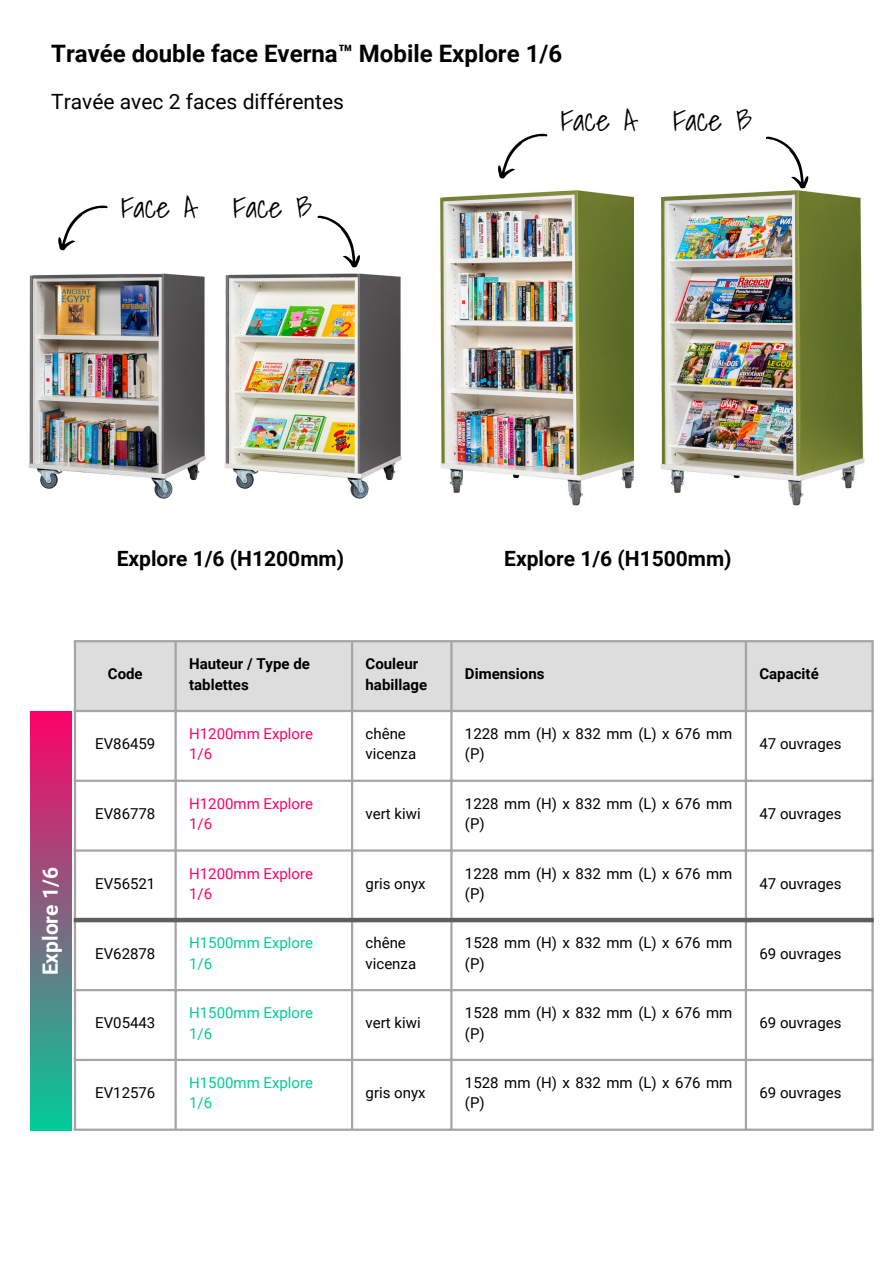
<style>
.page{position:relative;width:894px;height:1264px;background:#fff}
.page>*{position:absolute;margin:0;border:0;box-sizing:border-box;transform-origin:0 0}
.t1{font:300 30px "Shadows Into";color:#000}
.t2{font:700 24px "Roboto";color:#000}
.t3{font:700 21px "Roboto";color:#000}
.t4{font:21px "Roboto";color:#000}
.t5{font:700 21px "Roboto";color:#fff}
.t6{font:15px/20.2px "Roboto";color:#000}
.t7{font:700 15px/20.2px "Roboto";color:#000}
.t8{font:15px/20.2px "Roboto";color:#ff0068}
.t9{font:15px/20.2px "Roboto";color:#0c9}
</style>
<div class="page">
<img style="left:28px;top:273px;width:374px;height:226px">
<img style="left:440px;top:190px;width:194px;height:316px">
<img style="left:660px;top:191px;width:205px;height:315px">
<svg style="left:58px;top:205px;width:50px;height:46px"></svg>
<svg style="left:317px;top:215px;width:43px;height:53px"></svg>
<svg style="left:498px;top:133px;width:50px;height:46px"></svg>
<svg style="left:764px;top:136px;width:49px;height:56px"></svg>
<div style="left:76px;top:642px;width:795px;height:68px;background:#ddd"></div>
<hr style="left:74px;top:642px;width:2px;height:486px;background:#a5a5a5">
<hr style="left:174px;top:642px;width:3px;height:486px;background:#a5a5a5">
<hr style="left:351px;top:642px;width:2px;height:486px;background:#a5a5a5">
<hr style="left:450px;top:642px;width:2px;height:486px;background:#a5a5a5">
<hr style="left:744px;top:642px;width:2px;height:486px;background:#a5a5a5">
<hr style="left:871px;top:642px;width:2px;height:486px;background:#a5a5a5">
<hr style="left:74px;top:640px;width:799px;height:2px;background:#a5a5a5">
<hr style="left:74px;top:710px;width:799px;height:2px;background:#a5a5a5">
<hr style="left:74px;top:779px;width:799px;height:3px;background:#a5a5a5">
<hr style="left:74px;top:849px;width:799px;height:2px;background:#a5a5a5">
<hr style="left:74px;top:989px;width:799px;height:2px;background:#a5a5a5">
<hr style="left:74px;top:1058px;width:799px;height:3px;background:#a5a5a5">
<hr style="left:74px;top:1128px;width:799px;height:2px;background:#a5a5a5">
<div style="left:74px;top:917px;width:799px;height:5px;background:#5f5e5a"></div>
<div style="left:31px;top:712px;width:41px;height:418px;background:linear-gradient(to bottom,#fd0168,#01cb99)"></div>
<h2 class="t2" style="left:51px;top:40px;width:512px">Travée double face Everna™ Mobile Explore 1/6</h2>
<p class="t4" style="left:51px;top:89px;width:294px">Travée avec 2 faces différentes</p>
<h1 class="t1" style="left:121px;top:182px;width:76px">Face A</h1>
<h1 class="t1" style="left:233px;top:182px;width:81px">Face B</h1>
<p class="t1" style="left:560px;top:96px;width:76px">Face A</p>
<p class="t1" style="left:673px;top:96px;width:81px">Face B</p>
<p class="t3" style="left:117px;top:546px;width:229px">Explore 1/6 (H1200mm)</p>
<p class="t3" style="left:504px;top:546px;width:229px">Explore 1/6 (H1500mm)</p>
<p class="t7" style="left:108px;top:664px;width:36px">Code</p>
<p class="t7" style="left:189px;top:654px;width:122px">Hauteur / Type de tablettes</p>
<h3 class="t7" style="left:365px;top:654px;width:63px">Couleur habillage</h3>
<h3 class="t7" style="left:465px;top:664px;width:81px">Dimensions</h3>
<h3 class="t7" style="left:759px;top:664px;width:61px">Capacité</h3>
<p class="t6" style="left:95px;top:734px;width:62px">EV86459</p>
<p class="t8" style="left:189px;top:724px;width:125px">H1200mm Explore<br>1/6</p>
<p class="t6" style="left:365px;top:724px;width:52px">chêne vicenza</p>
<p class="t6" style="left:465px;top:724px;width:269px">1228 mm (H) x 832 mm (L) x 676 mm (P)</p>
<p class="t6" style="left:759px;top:734px;width:83px">47 ouvrages</p>
<p class="t5" style="left:38px;top:975px;width:109px;rotate:-90deg">Explore 1/6</p>
<p class="t6" style="left:95px;top:803px;width:62px">EV86778</p>
<p class="t8" style="left:189px;top:793px;width:125px">H1200mm Explore<br>1/6</p>
<p class="t6" style="left:365px;top:803px;width:57px">vert kiwi</p>
<p class="t6" style="left:465px;top:793px;width:269px">1228 mm (H) x 832 mm (L) x 676 mm (P)</p>
<p class="t6" style="left:759px;top:803px;width:83px">47 ouvrages</p>
<p class="t6" style="left:95px;top:873px;width:62px">EV56521</p>
<p class="t8" style="left:189px;top:863px;width:125px">H1200mm Explore<br>1/6</p>
<p class="t6" style="left:365px;top:873px;width:61px">gris onyx</p>
<p class="t6" style="left:465px;top:863px;width:269px">1228 mm (H) x 832 mm (L) x 676 mm (P)</p>
<p class="t6" style="left:759px;top:873px;width:83px">47 ouvrages</p>
<p class="t6" style="left:95px;top:943px;width:62px">EV62878</p>
<p class="t9" style="left:189px;top:933px;width:125px">H1500mm Explore<br>1/6</p>
<p class="t6" style="left:365px;top:933px;width:52px">chêne vicenza</p>
<p class="t6" style="left:465px;top:933px;width:269px">1528 mm (H) x 832 mm (L) x 676 mm (P)</p>
<p class="t6" style="left:759px;top:943px;width:83px">69 ouvrages</p>
<p class="t6" style="left:95px;top:1013px;width:62px">EV05443</p>
<p class="t9" style="left:189px;top:1003px;width:125px">H1500mm Explore<br>1/6</p>
<p class="t6" style="left:365px;top:1013px;width:57px">vert kiwi</p>
<p class="t6" style="left:465px;top:1003px;width:269px">1528 mm (H) x 832 mm (L) x 676 mm (P)</p>
<p class="t6" style="left:759px;top:1013px;width:83px">69 ouvrages</p>
<p class="t6" style="left:95px;top:1082px;width:62px">EV12576</p>
<p class="t9" style="left:189px;top:1072px;width:125px">H1500mm Explore<br>1/6</p>
<p class="t6" style="left:365px;top:1082px;width:61px">gris onyx</p>
<p class="t6" style="left:465px;top:1072px;width:269px">1528 mm (H) x 832 mm (L) x 676 mm (P)</p>
<p class="t6" style="left:759px;top:1082px;width:83px">69 ouvrages</p>
</div>
